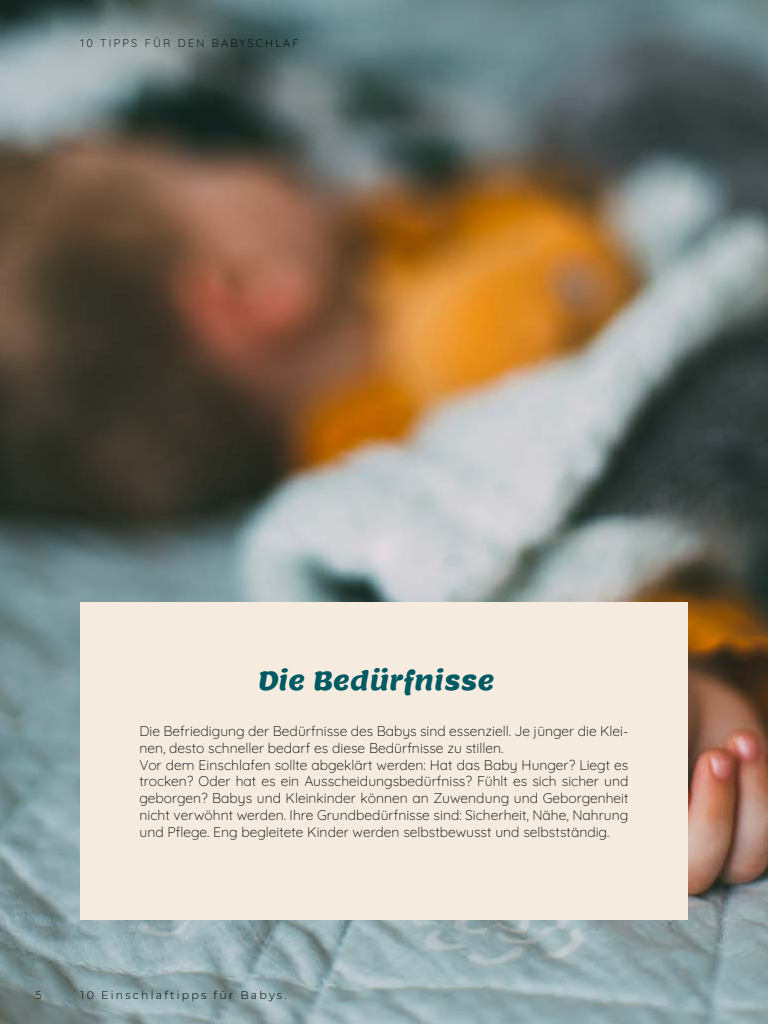
<style>
.page{position:relative;width:768px;height:1024px;background:#fff}
.page>*{position:absolute;margin:0;border:0;box-sizing:border-box;transform-origin:0 0}
.t1{font:26px "Lemon";color:#005963}
.t2{font:300 14px/16.8px "Quicksand";color:#000}
.t3{font:300 11px "Montserrat";letter-spacing:.2em;color:#000}
.t4{font:300 11px "Quicksand";color:#000}
</style>
<div class="page">
<img style="left:0;top:0;width:768px;height:1024px">
<div style="left:80px;top:602px;width:608px;height:318px;background:#f5ecdf"></div>
<p class="t4" style="left:81px;top:35px;width:37px">10 Tipps</p>
<p class="t4" style="left:145px;top:35px;width:10px">für</p>
<p class="t4" style="left:178px;top:35px;width:10px">den</p>
<p class="t4" style="left:212px;top:35px;width:19px">Babyschlaf</p>
<h1 class="t1" style="left:258px;top:664px;width:238px">Die Bedürfnisse</h1>
<p class="t2" style="left:140px;top:721px;width:491px">Die Befriedigung der Bedürfnisse des Babys sind essenziell. Je jünger die Klei&shy;nen, desto schneller bedarf es diese Bedürfnisse zu stillen.<br>Vor dem Einschlafen sollte abgeklärt werden: Hat das Baby Hunger? Liegt es trocken? Oder hat es ein Ausscheidungsbedürfniss? Fühlt es sich sicher und geborgen? Babys und Kleinkinder können an Zuwendung und Geborgenheit nicht verwöhnt werden. Ihre Grundbedürfnisse sind: Sicherheit, Nähe, Nahrung und Pflege. Eng begleitete Kinder werden selbstbewusst und selbstständig.</p>
<p class="t4" style="left:36px;top:987px;width:7px">5</p>
<p class="t3" style="left:81px;top:987px;width:207px">10 Einschlaftipps für Babys.</p>
</div>
